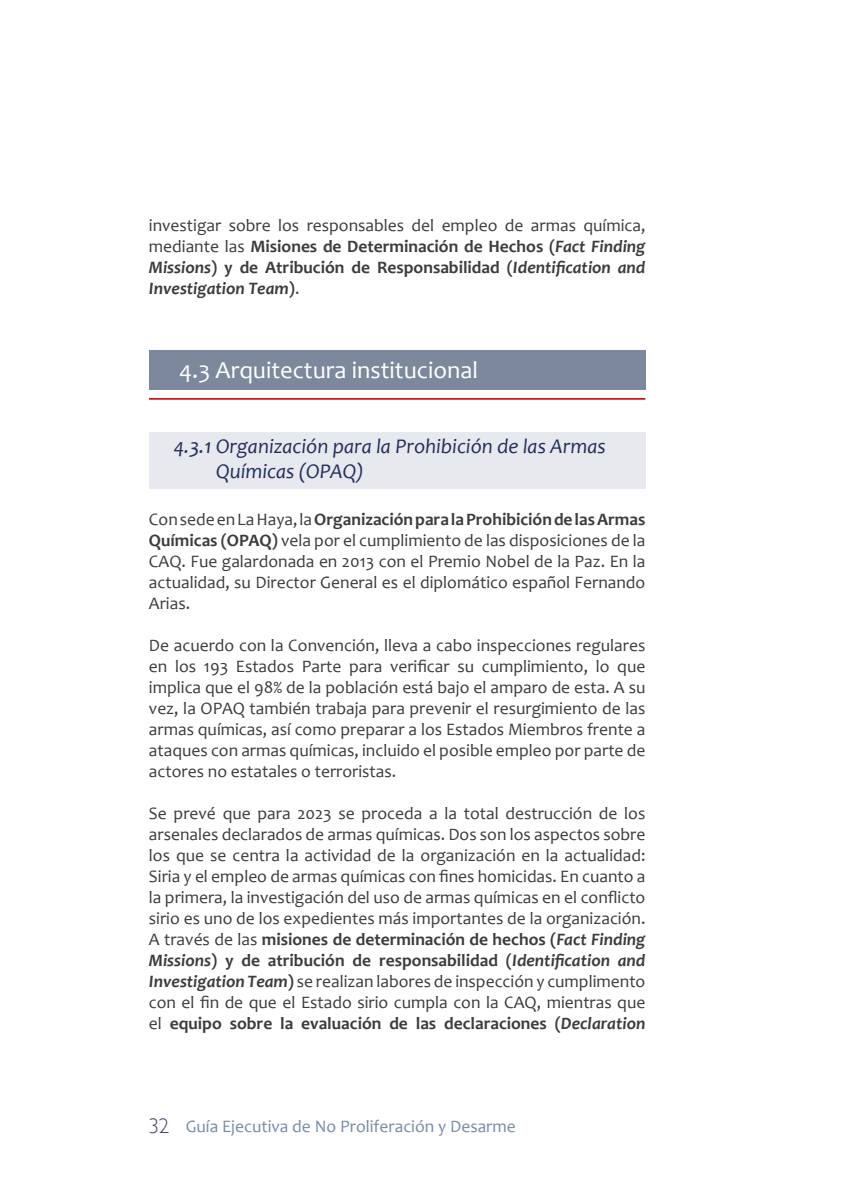
<style>
.page{position:relative;width:844px;height:1191px;background:#fff}
.page>*{position:absolute;margin:0;border:0;box-sizing:border-box;transform-origin:0 0}
.t1{font:24.5px "Candara";color:#fff}
.t2{font:italic 21px/25.2px "Candara";color:#232f5d}
.PÁRRAFO{font:17.5px/21px "Candara";color:#3c3c3b;text-align:justify}
.t3{font:17.5px "Candara";color:#778ca7}
.s1{font-weight:700}
.s2{font-weight:700;font-style:italic}
.s3{font-family:"Gill Sans";font-weight:300;font-size:21px;color:#3f426d}
</style>
<div class="page">
<div style="left:149px;top:350px;width:496px;height:40px;background:#7c899c"></div>
<hr style="left:149px;top:398px;width:496px;height:2px;background:#cd1719">
<div style="left:149px;top:433px;width:496px;height:56px;background:#e7e9ee"></div>
<p class="PÁRRAFO" style="left:149px;top:215px;width:498px">investigar sobre los responsables del empleo de armas química, mediante las <span class="s1">Misiones de Determinación de Hechos (</span><span class="s2">Fact Finding Missions</span><span class="s1">) y de Atribución de Responsabilidad (</span><span class="s2">Identification and Investigation Team</span><span class="s1">)</span>.</p>
<h1 class="t1" style="left:179px;top:355px;width:300px">4.3 Arquitectura institucional</h1>
<h2 class="t2" style="left:216px;top:433px;width:391px;text-indent:-43px">4.3.1 Organización para la Prohibición de las Armas<br>Químicas (OPAQ)</h2>
<p class="PÁRRAFO" style="left:149px;top:509px;width:498px">Con sede en La Haya, la <span class="s1">Organización para la Prohibición de las Armas Químicas (OPAQ)</span> vela por el cumplimiento de las disposiciones de la CAQ. Fue galardonada en 2013 con el Premio Nobel de la Paz. En la actualidad, su Director General es el diplomático español Fernando Arias.</p>
<p class="PÁRRAFO" style="left:149px;top:635px;width:498px">De acuerdo con la Convención, lleva a cabo inspecciones regulares en los 193 Estados Parte para verificar su cumplimiento, lo que implica que el 98% de la población está bajo el amparo de esta. A su vez, la OPAQ también trabaja para prevenir el resurgimiento de las armas químicas, así como preparar a los Estados Miembros frente a ataques con armas químicas, incluido el posible empleo por parte de actores no estatales o terroristas.</p>
<p class="PÁRRAFO" style="left:149px;top:803px;width:498px">Se prevé que para 2023 se proceda a la total destrucción de los arsenales declarados de armas químicas. Dos son los aspectos sobre los que se centra la actividad de la organización en la actualidad:<br>Siria y el empleo de armas químicas con fines homicidas. En cuanto a la primera, la investigación del uso de armas químicas en el conflicto sirio es uno de los expedientes más importantes de la organización.<br>A través de las <span class="s1">misiones de determinación de hechos (</span><span class="s2">Fact Finding Missions</span><span class="s1">) y de atribución de responsabilidad (</span><span class="s2">Identification and Investigation Team</span><span class="s1">)</span> se realizan labores de inspección y cumplimento con el fin de que el Estado sirio cumpla con la CAQ, mientras que el <span class="s1">equipo sobre la evaluación de las declaraciones (</span><span class="s2">Declaration</span></p>
<p class="t3" style="left:148px;top:1115px;width:369px"><span class="s3">32</span> Guía Ejecutiva de No Proliferación y Desarme</p>
</div>
